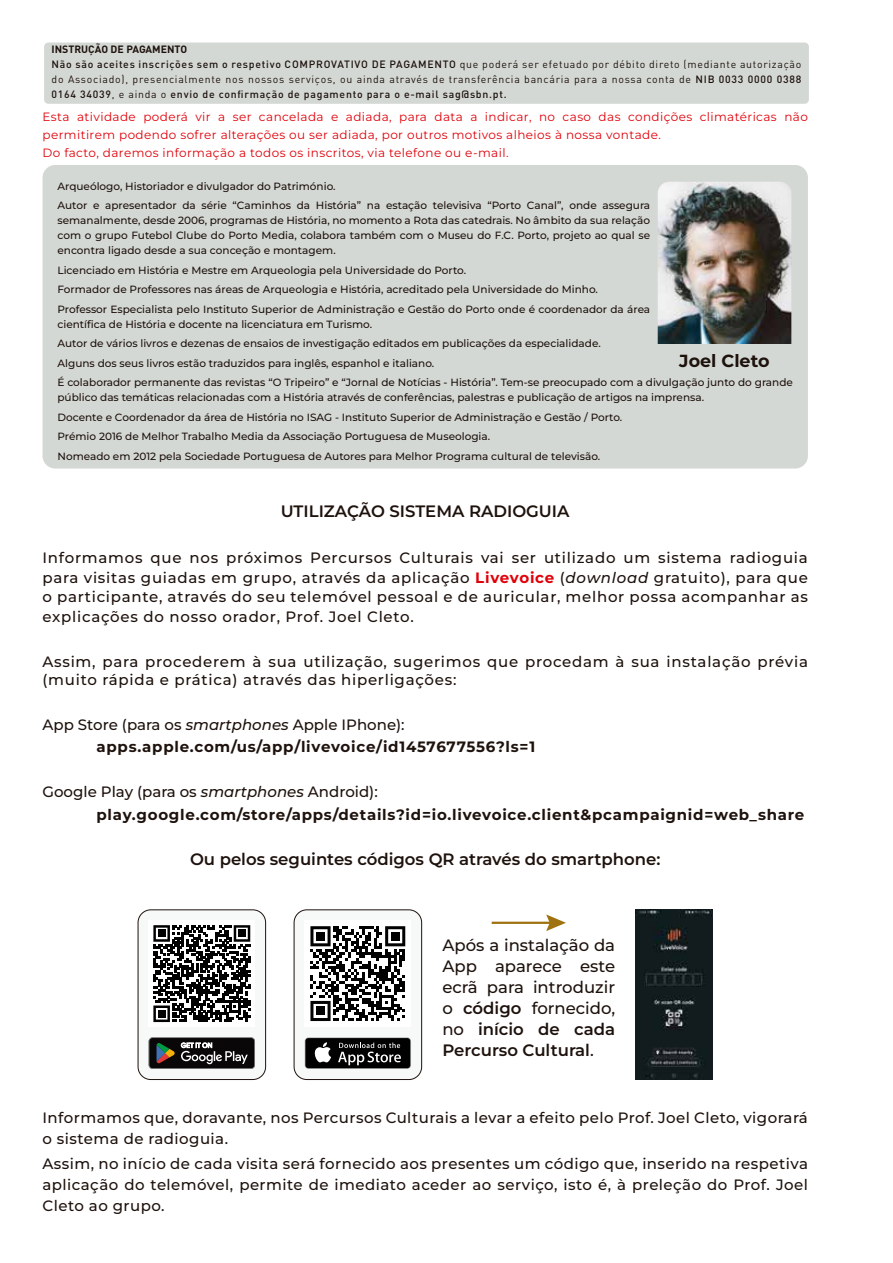
<style>
.page{position:relative;width:893px;height:1263px;background:#fff}
.page>*{position:absolute;margin:0;border:0;box-sizing:border-box;transform-origin:0 0}
.t1{font:700 17.55px "Montserrat";color:#1e120d}
.t2{font:500 16.5px/21px "Montserrat";color:#1e120d;text-align:justify}
.t3{font:600 16.5px "Montserrat";color:#1e120d}
.t4{font:500 15px/19.5px "Montserrat";letter-spacing:.035em;color:#1e120d;text-align:justify}
.t5{font:700 15px/22.5px "Montserrat";letter-spacing:.05em;color:#1e120d}
.t6{font:12px/18px "Montserrat";letter-spacing:.035em;color:#e00109}
.t7{font:500 10.5px/19.5px "Montserrat";color:#1e120d}
.t8{font:10.5px/15px "DIN Pro";letter-spacing:.07em;color:#1e120d}
.s1{font-weight:700}
.s2{font-weight:500}
.s3{font-weight:700;color:#e00109}
.s4{font-style:italic}
.s5{font-weight:500;font-style:italic}
.s6{font-weight:600}
</style>
<div class="page">
<div style="left:44px;top:43px;width:765px;height:61px;background:#d4d8d4;border-radius:4px"></div>
<div style="left:43px;top:165px;width:765px;height:303px;background:#d4d8d4;border-radius:13px"></div>
<img style="left:658px;top:182px;width:133px;height:162px">
<div style="left:294px;top:910px;width:128px;height:169px;background:#f7f8f8;border-radius:13px"></div>
<div style="left:294px;top:910px;width:128px;height:170px;border:1px solid #1e120d;border-radius:13px"></div>
<div style="left:305px;top:920px;width:106px;height:107px;background:#fff"></div>
<svg style="left:310px;top:926px;width:95px;height:95px"></svg>
<div style="left:316px;top:932px;width:9px;height:8px;background:#020102"></div>
<div style="left:391px;top:932px;width:8px;height:8px;background:#020102"></div>
<div style="left:316px;top:1007px;width:9px;height:8px;background:#020102"></div>
<svg style="left:305px;top:1037px;width:106px;height:32px"></svg>
<div style="left:305px;top:1038px;width:105px;height:30px;background:#020102;border-radius:3px"></div>
<svg style="left:314px;top:1042px;width:17px;height:20px"></svg>
<svg style="left:338px;top:1042px;width:63px;height:23px"></svg>
<div style="left:138px;top:910px;width:128px;height:169px;background:#f7f8f8;border-radius:13px"></div>
<div style="left:138px;top:910px;width:128px;height:170px;border:1px solid #1e120d;border-radius:13px"></div>
<div style="left:149px;top:920px;width:106px;height:107px;background:#fff"></div>
<svg style="left:153px;top:925px;width:97px;height:97px"></svg>
<div style="left:158px;top:930px;width:7px;height:7px;background:#020102"></div>
<div style="left:238px;top:930px;width:8px;height:7px;background:#020102"></div>
<div style="left:158px;top:1010px;width:7px;height:7px;background:#020102"></div>
<svg style="left:149px;top:1037px;width:106px;height:32px;background:#353431"></svg>
<img style="left:636px;top:910px;width:76px;height:169px">
<hr style="left:492px;top:922px;width:60px;height:2px;background:#9f720f">
<svg style="left:546px;top:914px;width:20px;height:17px"></svg>
<p class="t8" style="left:52px;top:41px;width:751px"><span class="s1">INSTRUÇÃO DE PAGAMENTO<br></span><span class="s2">Não são aceites inscrições sem o respetivo COMPROVATIVO DE PAGAMENTO</span> que poderá ser efetuado por débito direto (mediante autorização do Associado), presencialmente nos nossos serviços, ou ainda através de transferência bancária para a nossa conta de <span class="s2">NIB 0033 0000 0388<br>0164 34039</span>, e ainda o <span class="s2">envio de confirmação de pagamento para o e-mail sag@sbn.pt.</span></p>
<p class="t6" style="left:43px;top:107px;width:767px">Esta atividade poderá vir a ser cancelada e adiada, para data a indicar, no caso das condições climatéricas não permitirem podendo sofrer alterações ou ser adiada, por outros motivos alheios à nossa vontade.<br>Do facto, daremos informação a todos os inscritos, via telefone ou e-mail.</p>
<p class="t7" style="left:57px;top:176px;width:594px">Arqueólogo, Historiador e divulgador do Património.<br>Autor e apresentador da série “Caminhos da História” na estação televisiva “Porto Canal”, onde assegura</p>
<p class="t7" style="left:57px;top:213px;width:594px;line-height:15px;text-align:justify">semanalmente, desde 2006, programas de História, no momento a Rota das catedrais. No âmbito da sua relação com o grupo Futebol Clube do Porto Media, colabora também com o Museu do F.C. Porto, projeto ao qual se encontra ligado desde a sua conceção e montagem.</p>
<p class="t7" style="left:57px;top:260px;width:594px">Licenciado em História e Mestre em Arqueologia pela Universidade do Porto.<br>Formador de Professores nas áreas de Arqueologia e História, acreditado pela Universidade do Minho.<br>Professor Especialista pelo Instituto Superior de Administração e Gestão do Porto onde é coordenador da área</p>
<p class="t7" style="left:57px;top:314px;width:737px">científica de História e docente na licenciatura em Turismo.<br>Autor de vários livros e dezenas de ensaios de investigação editados em publicações da especialidade.<br>Alguns dos seus livros estão traduzidos para inglês, espanhol e italiano.<br>É colaborador permanente das revistas “O Tripeiro” e “Jornal de Notícias - História”. Tem-se preocupado com a divulgação junto do grande</p>
<p class="t7" style="left:57px;top:388px;width:648px">público das temáticas relacionadas com a História através de conferências, palestras e publicação de artigos na imprensa.<br>Docente e Coordenador da área de História no ISAG - Instituto Superior de Administração e Gestão / Porto.<br>Prémio 2016 de Melhor Trabalho Media da Associação Portuguesa de Museologia.<br>Nomeado em 2012 pela Sociedade Portuguesa de Autores para Melhor Programa cultural de televisão.</p>
<h1 class="t1" style="left:679px;top:349px;width:92px">Joel Cleto</h1>
<h2 class="t3" style="left:281px;top:500px;width:290px">UTILIZAÇÃO SISTEMA RADIOGUIA</h2>
<p class="t4" style="left:43px;top:548px;width:767px">Informamos que nos próximos Percursos Culturais vai ser utilizado um sistema radioguia para visitas guiadas em grupo, através da aplicação <span class="s3">Livevoice</span> (<span class="s4">download</span> gratuito), para que o participante, através do seu telemóvel pessoal e de auricular, melhor possa acompanhar as explicações do nosso orador, Prof. Joel Cleto.</p>
<h3 class="t4" style="left:43px;top:652px;width:767px;line-height:18px">Assim, para procederem à sua utilização, sugerimos que procedam à sua instalação prévia (muito rápida e prática) através das hiperligações:</h3>
<h3 class="t5" style="left:97px;top:713px;width:440px;text-indent:-54px"><span class="s2">App Store (para os</span> <span class="s5">smartphones</span> <span class="s2">Apple IPhone): </span>apps.apple.com/us/app/livevoice/id1457677556?ls=1</h3>
<h3 class="t5" style="left:97px;top:780px;width:709px;text-indent:-54px"><span class="s2">Google Play (para os</span> <span class="s5">smartphones</span> <span class="s2">Android): </span>play.google.com/store/apps/details?id=io.livevoice.client&amp;pcampaignid=web_share</h3>
<h2 class="t3" style="left:190px;top:848px;width:472px">Ou pelos seguintes códigos QR através do smartphone:</h2>
<h2 class="t2" style="left:442px;top:934px;width:174px">Após a instalação da App aparece este ecrã para introduzir o <span class="s6">código</span> fornecido, no <span class="s6">início de cada Percurso Cultural</span>.</h2>
<h3 class="t4" style="left:43px;top:1106px;width:767px;line-height:21px">Informamos que, doravante, nos Percursos Culturais a levar a efeito pelo Prof. Joel Cleto, vigorará o sistema de radioguia.</h3>
<h3 class="t4" style="left:43px;top:1153px;width:767px;line-height:21px">Assim, no início de cada visita será fornecido aos presentes um código que, inserido na respetiva aplicação do telemóvel, permite de imediato aceder ao serviço, isto é, à preleção do Prof. Joel Cleto ao grupo.</h3>
</div>
